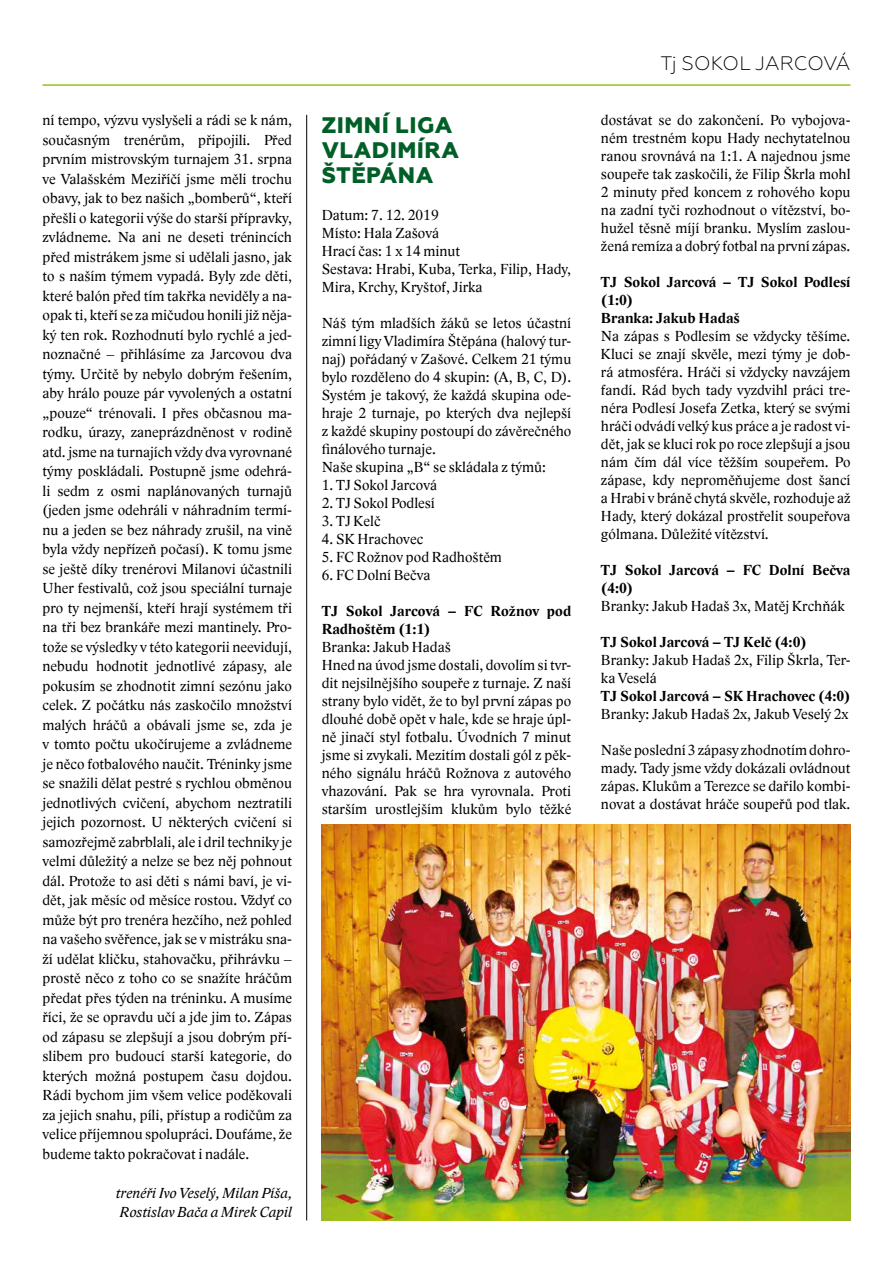
<style>
.page{position:relative;width:893px;height:1263px;background:#fff}
.page>*{position:absolute;margin:0;border:0;box-sizing:border-box;transform-origin:0 0}
.t1{font:800 22.5px/25.5px "Geometria";letter-spacing:.02em;color:#005f27}
.t2{font:300 19.5px "Geometria";color:#000}
.t3{font:15px/19.5px "Lido STFCE";letter-spacing:.005em;color:#000;text-align:justify}
.t4{font:700 15px/18px "Lido STFCE";letter-spacing:.005em;color:#000}
.t5{font:italic 15px/19.5px "Lido STFCE";letter-spacing:.005em;color:#000}
</style>
<div class="page">
<hr style="left:43px;top:84px;width:807px;height:2px;background:#95c11f">
<img style="left:322px;top:825px;width:528px;height:395px">
<hr style="left:306px;top:115px;width:1px;height:1105px;background:#000">
<p class="t3" style="left:43px;top:111px;width:251px">ní tempo, výzvu vyslyšeli a rádi se k nám, současným trenérům, připojili. Před prvním mistrovským turnajem 31. srpna ve Valašském Meziříčí jsme měli trochu obavy, jak to bez našich „bomberů“, kteří přešli o kategorii výše do starší přípravky, zvládneme. Na ani ne deseti trénincích před mistrákem jsme si udělali jasno, jak to s naším týmem vypadá. Byly zde děti, které balón před tím takřka neviděly a na&shy;opak ti, kteří se za mičudou honili již něja&shy;ký ten rok. Rozhodnutí bylo rychlé a jed&shy;noznačné – přihlásíme za Jarcovou dva týmy. Určitě by nebylo dobrým řešením, aby hrálo pouze pár vyvolených a ostatní „pouze“ trénovali. I přes občasnou ma&shy;rodku, úrazy, zaneprázdněnost v rodině atd. jsme na turnajích vždy dva vyrovnané týmy poskládali. Postupně jsme odehrá&shy;li sedm z osmi naplánovaných turnajů (jeden jsme odehráli v náhradním termí&shy;nu a jeden se bez náhrady zrušil, na vině byla vždy nepřízeň počasí). K tomu jsme se ještě díky trenérovi Milanovi účastnili Uher festivalů, což jsou speciální turnaje pro ty nejmenší, kteří hrají systémem tři na tři bez brankáře mezi mantinely. Pro&shy;tože se výsledky v této kategorii neevidují, nebudu hodnotit jednotlivé zápasy, ale pokusím se zhodnotit zimní sezónu jako celek. Z počátku nás zaskočilo množství malých hráčů a obávali jsme se, zda je v tomto počtu ukočírujeme a zvládneme je něco fotbalového naučit. Tréninky jsme se snažili dělat pestré s rychlou obměnou jednotlivých cvičení, abychom neztratili jejich pozornost. U některých cvičení si samozřejmě zabrblali, ale i dril techniky je velmi důležitý a nelze se bez něj pohnout dál. Protože to asi děti s námi baví, je vi&shy;dět, jak měsíc od měsíce rostou. Vždyť co může být pro trenéra hezčího, než pohled na vašeho svěřence, jak se v mistráku sna&shy;ží udělat kličku, stahovačku, přihrávku – prostě něco z toho co se snažíte hráčům předat přes týden na tréninku. A musíme říci, že se opravdu učí a jde jim to. Zápas od zápasu se zlepšují a jsou dobrým pří&shy;slibem pro budoucí starší kategorie, do kterých možná postupem času dojdou.<br>Rádi bychom jim všem velice poděkovali za jejich snahu, píli, přístup a rodičům za velice příjemnou spolupráci. Doufáme, že budeme takto pokračovat i nadále.</p>
<p class="t5" style="left:116px;top:1183px;width:178px">trenéři Ivo Veselý, Milan Píša,<br>Rostislav Bača a Mirek Capil</p>
<h1 class="t1" style="left:322px;top:112px;width:139px">ZIMNÍ LIGA<br>VLADIMÍRA<br>ŠTĚPÁNA</h1>
<p class="t3" style="left:322px;top:206px;width:251px;line-height:18px;text-align:left">Datum: 7. 12. 2019<br>Místo: Hala Zašová<br>Hrací čas: 1 x 14 minut<br>Sestava: Hrabi, Kuba, Terka, Filip, Hady,<br>Mira, Krchy, Kryštof, Jirka</p>
<p class="t3" style="left:322px;top:314px;width:251px;line-height:18px;text-align:left">Náš tým mladších žáků se letos účastní zimní ligy Vladimíra Štěpána (halový tur&shy;naj) pořádaný v Zašové. Celkem 21 týmu bylo rozděleno do 4 skupin: (A, B, C, D).<br>Systém je takový, že každá skupina ode&shy;hraje 2 turnaje, po kterých dva nejlepší z každé skupiny postoupí do závěrečného finálového turnaje.<br>Naše skupina „B“ se skládala z týmů:</p>
<p class="t3" style="left:322px;top:475px;width:117px">1. TJ Sokol Jarcová</p>
<p class="t3" style="left:322px;top:493px;width:115px">2. TJ Sokol Podlesí</p>
<p class="t3" style="left:322px;top:511px;width:60px">3. TJ Kelč</p>
<p class="t3" style="left:322px;top:529px;width:103px">4. SK Hrachovec</p>
<p class="t3" style="left:322px;top:547px;width:182px">5. FC Rožnov pod Radhoštěm</p>
<p class="t3" style="left:322px;top:565px;width:110px">6. FC Dolní Bečva</p>
<p class="t4" style="left:322px;top:602px;width:251px">TJ Sokol Jarcová – FC Rožnov pod<br>Radhoštěm (1:1)</p>
<p class="t3" style="left:322px;top:638px;width:251px;line-height:18px;text-align:left">Branka: Jakub Hadaš<br>Hned na úvod jsme dostali, dovolím si tvr&shy;dit nejsilnějšího soupeře z turnaje. Z naší strany bylo vidět, že to byl první zápas po dlouhé době opět v hale, kde se hraje úpl&shy;ně jinačí styl fotbalu. Úvodních 7 minut jsme si zvykali. Mezitím dostali gól z pěk&shy;ného signálu hráčů Rožnova z autového vhazování. Pak se hra vyrovnala. Proti starším urostlejším klukům bylo těžké</p>
<h2 class="t2" style="left:660px;top:52px;width:192px">Tj SOKOL JARCOVÁ</h2>
<p class="t3" style="left:601px;top:111px;width:251px;line-height:18px">dostávat se do zakončení. Po vybojova&shy;ném trestném kopu Hady nechytatelnou ranou srovnává na 1:1. A najednou jsme soupeře tak zaskočili, že Filip Škrla mohl 2 minuty před koncem z rohového kopu na zadní tyči rozhodnout o vítězství, bo&shy;hužel těsně míjí branku. Myslím zaslou&shy;žená remíza a dobrý fotbal na první zápas.</p>
<p class="t4" style="left:601px;top:274px;width:251px">TJ Sokol Jarcová – TJ Sokol Podlesí (1:0)<br>Branka: Jakub Hadaš</p>
<p class="t3" style="left:601px;top:327px;width:251px;line-height:18px">Na zápas s Podlesím se vždycky těšíme.<br>Kluci se znají skvěle, mezi týmy je dob&shy;rá atmosféra. Hráči si vždycky navzájem fandí. Rád bych tady vyzdvihl práci tre&shy;néra Podlesí Josefa Zetka, který se svými hráči odvádí velký kus práce a je radost vi&shy;dět, jak se kluci rok po roce zlepšují a jsou nám čím dál více těžším soupeřem. Po zápase, kdy neproměňujeme dost šancí a Hrabi v bráně chytá skvěle, rozhoduje až Hady, který dokázal prostřelit soupeřova gólmana. Důležité vítězství.</p>
<p class="t4" style="left:601px;top:562px;width:251px">TJ Sokol Jarcová – FC Dolní Bečva (4:0)</p>
<p class="t3" style="left:601px;top:597px;width:245px">Branky: Jakub Hadaš 3x, Matěj Krchňák</p>
<p class="t4" style="left:601px;top:634px;width:207px">TJ Sokol Jarcová – TJ Kelč (4:0)</p>
<p class="t3" style="left:601px;top:651px;width:251px;line-height:18px">Branky: Jakub Hadaš 2x, Filip Škrla, Ter&shy;ka Veselá</p>
<p class="t4" style="left:601px;top:688px;width:251px">TJ Sokol Jarcová – SK Hrachovec (4:0)</p>
<p class="t3" style="left:601px;top:705px;width:249px">Branky: Jakub Hadaš 2x, Jakub Veselý 2x</p>
<p class="t3" style="left:601px;top:741px;width:251px;line-height:18px">Naše poslední 3 zápasy zhodnotím dohro&shy;mady. Tady jsme vždy dokázali ovládnout zápas. Klukům a Terezce se dařilo kombi&shy;novat a dostávat hráče soupeřů pod tlak.</p>
</div>
